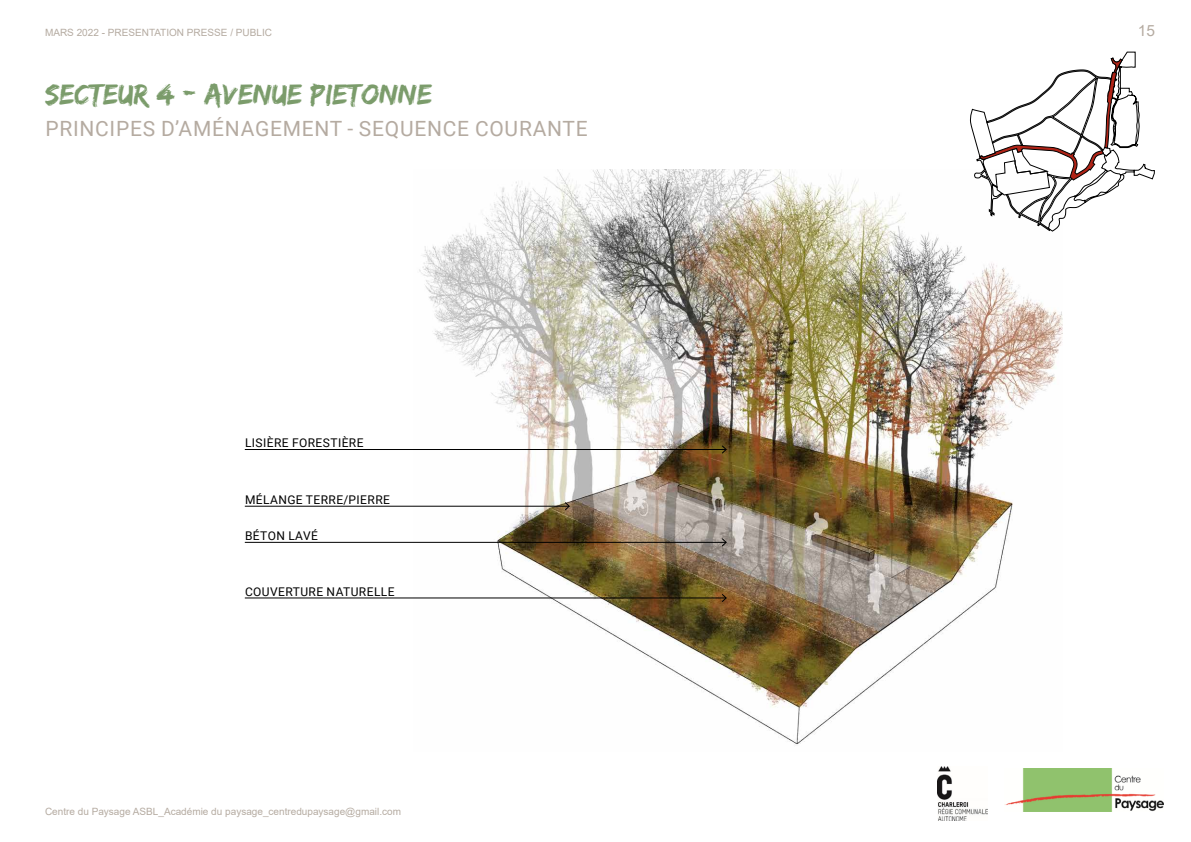
<style>
.page{position:relative;width:1191px;height:842px;background:#fff}
.page>*{position:absolute;margin:0;border:0;box-sizing:border-box;transform-origin:0 0}
.t1{font:30px "Edo";color:#7b9c6b}
.t2{font:21px "Roboto";letter-spacing:.035em;color:#b5aba1}
.t3{font:15.5px "Arial";color:#b5aba1}
.t4{font:12px "Roboto";letter-spacing:.035em;color:#000}
.t5{font:10px "Arial";color:#b5aba1}
</style>
<div class="page">
<img style="left:1004px;top:769px;width:159px;height:42px">
<img style="left:937px;top:767px;width:50px;height:53px">
<img style="left:413px;top:170px;width:649px;height:575px">
<svg style="left:970px;top:52px;width:184px;height:179px"></svg>
<hr style="left:245px;top:449px;width:481px;height:1px;background:#000">
<svg style="left:720px;top:444px;width:7px;height:11px"></svg>
<hr style="left:245px;top:506px;width:324px;height:1px;background:#000">
<svg style="left:564px;top:501px;width:6px;height:10px"></svg>
<hr style="left:245px;top:542px;width:481px;height:1px;background:#000">
<svg style="left:720px;top:537px;width:7px;height:10px"></svg>
<hr style="left:245px;top:597px;width:481px;height:1px;background:#000">
<svg style="left:720px;top:593px;width:7px;height:10px"></svg>
<p class="t5" style="left:45px;top:26px;width:228px">MARS 2022 - PRESENTATION PRESSE / PUBLIC</p>
<h3 class="t3" style="left:1137px;top:20px;width:19px">15</h3>
<h1 class="t1" style="left:45px;top:76px;width:388px">SECTEUR 4 - AVENUE PIETONNE</h1>
<h2 class="t2" style="left:45px;top:114px;width:544px">PRINCIPES D’AMÉNAGEMENT - SEQUENCE COURANTE</h2>
<p class="t4" style="left:245px;top:435px;width:120px">LISIÈRE FORESTIÈRE</p>
<p class="t4" style="left:245px;top:491px;width:146px">MÉLANGE TERRE/PIERRE</p>
<p class="t4" style="left:245px;top:527px;width:74px">BÉTON LAVÉ</p>
<p class="t4" style="left:245px;top:583px;width:151px">COUVERTURE NATURELLE</p>
<p class="t5" style="left:45px;top:804px;width:357px">Centre du Paysage ASBL_Académie du paysage_centredupaysage@gmail.com</p>
</div>
